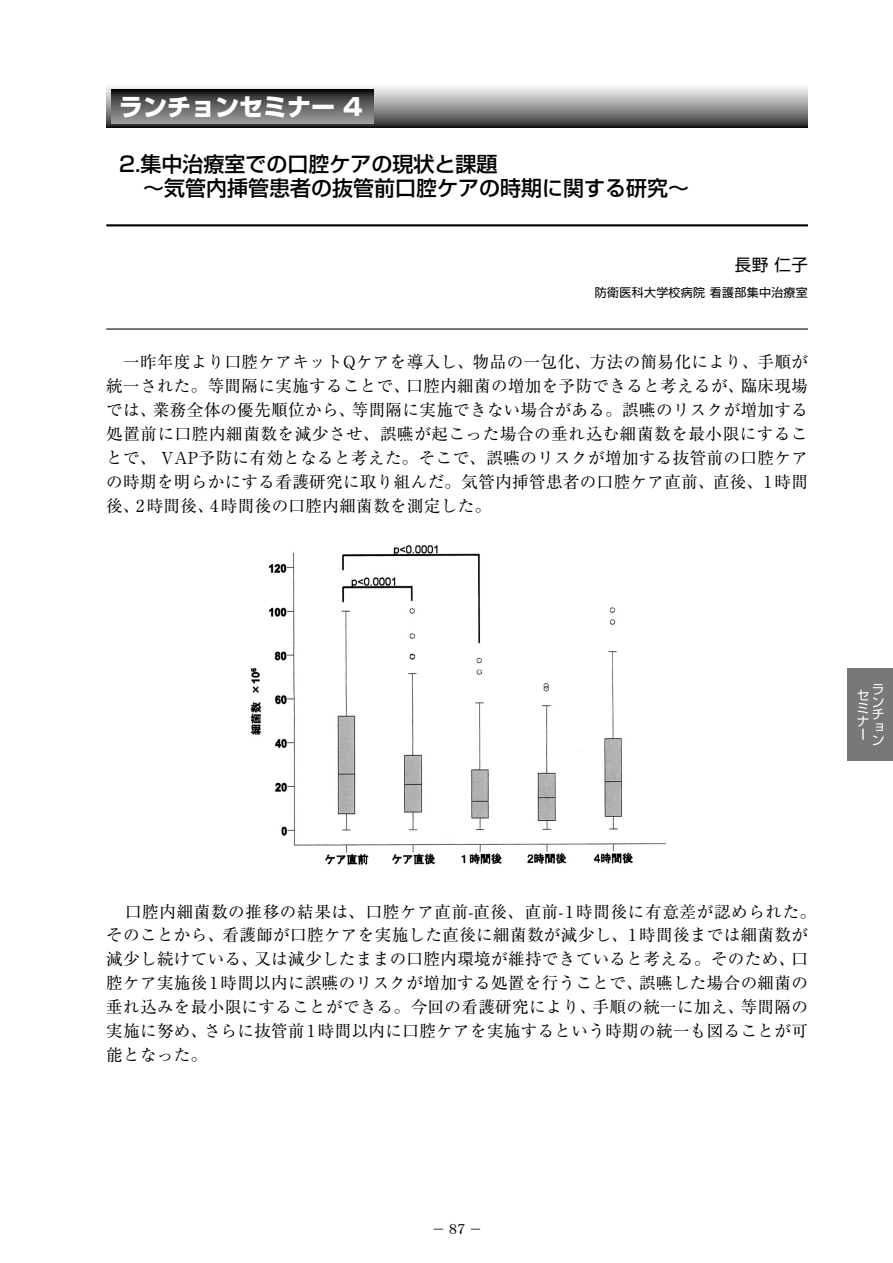
<style>
.page{position:relative;width:893px;height:1263px;background:#fff}
.page>*{position:absolute;margin:0;border:0;box-sizing:border-box;transform-origin:0 0}
.t1{font:800 24px "Shin Go Pro";color:#fff}
.t2{font:500 21px/24px "Shin Go Pro";color:#000}
.t3{font:16.5px/24px "Ryumin Pro";letter-spacing:.025em;color:#000;text-align:justify}
.t4{font:16.5px "Shin Go Pro";color:#000}
.t5{font:13.5px "DFHS Mincho W5 WINP RKSJ H";color:#000}
.t6{font:12.75px/12.6px "Shin Go Pro";color:#fff;text-align:justify}
.t7{font:12px "Shin Go Pro";letter-spacing:.025em;color:#000}
</style>
<div class="page">
<svg style="left:106px;top:86px;width:702px;height:42px;background:#919191"></svg>
<svg style="left:112px;top:89px;width:261px;height:34px;background:#5d5c5c"></svg>
<hr style="left:106px;top:224px;width:702px;height:2px;background:#000">
<hr style="left:106px;top:328px;width:702px;height:2px;background:#000">
<img style="left:250px;top:545px;width:416px;height:320px">
<div style="left:848px;top:668px;width:45px;height:93px;background:#787878"></div>
<h1 class="t1" style="left:119px;top:88px;width:245px">ランチョンセミナー 4</h1>
<p class="t2" style="left:119px;top:149px;width:571px">2.集中治療室での口腔ケアの現状と課題<br>　～気管内挿管患者の抜管前口腔ケアの時期に関する研究～</p>
<p class="t4" style="left:735px;top:251px;width:75px">長野 仁子</p>
<p class="t7" style="left:595px;top:283px;width:215px">防衛医科大学校病院 看護部集中治療室</p>
<p class="t3" style="left:106px;top:349px;width:703px">　一昨年度より口腔ケアキットQケアを導入し、物品の一包化、方法の簡易化により、手順が統一された。等間隔に実施することで、口腔内細菌の増加を予防できると考えるが、臨床現場では、業務全体の優先順位から、等間隔に実施できない場合がある。誤嚥のリスクが増加する処置前に口腔内細菌数を減少させ、誤嚥が起こった場合の垂れ込む細菌数を最小限にすることで、 VAP予防に有効となると考えた。そこで、誤嚥のリスクが増加する抜管前の口腔ケアの時期を明らかにする看護研究に取り組んだ。気管内挿管患者の口腔ケア直前、直後、1時間後、2時間後、4時間後の口腔内細菌数を測定した。</p>
<p class="t6" style="left:857px;top:687px;width:13px">セミナー</p>
<p class="t6" style="left:872px;top:681px;width:14px">ランチョン</p>
<p class="t3" style="left:106px;top:899px;width:711px;text-align:left;text-indent:19px">口腔内細菌数の推移の結果は、口腔ケア直前-直後、直前-1時間後に有意差が認められた。そのことから、看護師が口腔ケアを実施した直後に細菌数が減少し、1時間後までは細菌数が減少し続けている、又は減少したままの口腔内環境が維持できていると考える。そのため、口腔ケア実施後1時間以内に誤嚥のリスクが増加する処置を行うことで、誤嚥した場合の細菌の垂れ込みを最小限にすることができる。今回の看護研究により、手順の統一に加え、等間隔の実施に努め、さらに抜管前1時間以内に口腔ケアを実施するという時期の統一も図ることが可能となった。</p>
<p class="t5" style="left:432px;top:1222px;width:52px">－87－</p>
</div>
